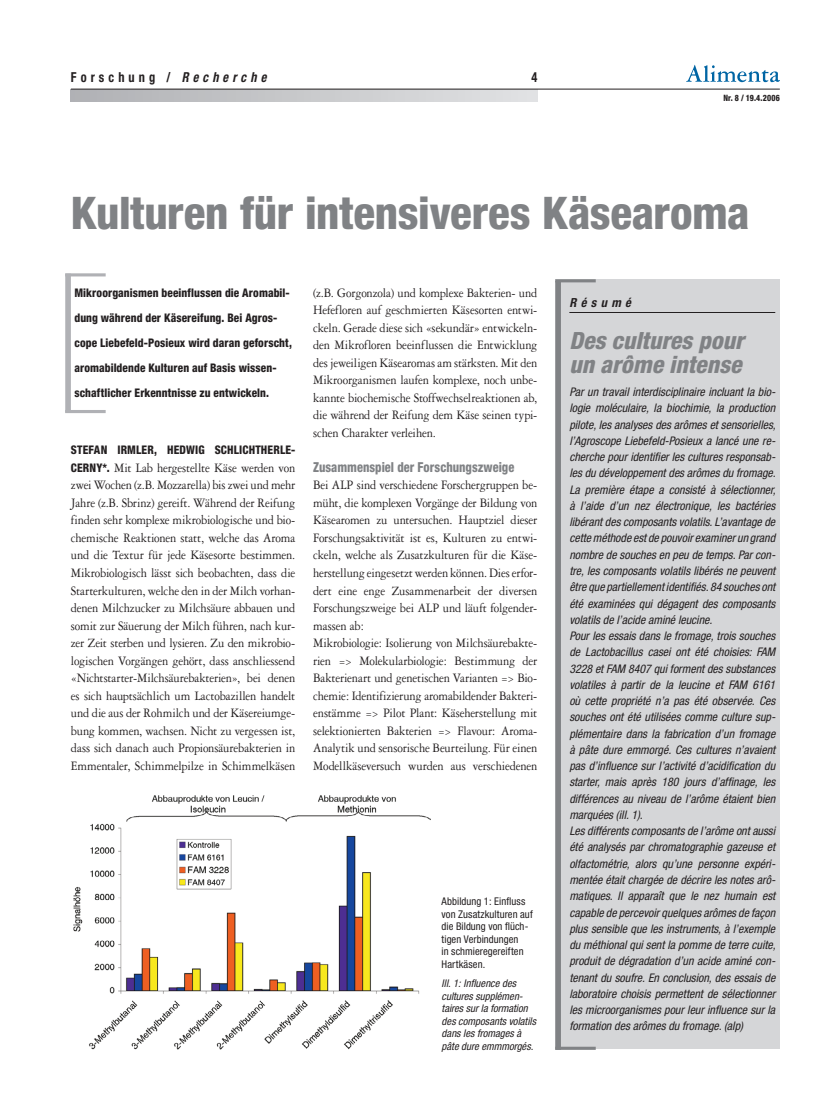
<style>
.page{position:relative;width:833px;height:1117px;background:#fff}
.page>*{position:absolute;margin:0;border:0;box-sizing:border-box;transform-origin:0 0}
.t1{font:800 condensed 45px "Helvetica Neue";letter-spacing:-.01em;color:#808285}
.t2{font:italic 800 condensed 23.75px/23.8px "Helvetica Neue";color:#808285}
.t3{font:13.75px/17.5px "Garamond Three";letter-spacing:-.01em;color:#231f20;text-align:justify;scale:.9 1}
.t4{font:800 condensed 13.75px "Helvetica Neue";color:#808285;scale:.9 1}
.t5{font:700 condensed 13.75px "Helvetica Neue";letter-spacing:.33em;color:#231f20;scale:.9 1}
.t6{font:italic 700 condensed 12.5px "Helvetica Neue";letter-spacing:.35em;color:#231f20}
.t7{font:italic condensed 11.88px/16.2px "Helvetica Neue";color:#231f20}
.t8{font:800 condensed 11.88px/25px "Helvetica Neue";letter-spacing:.01em;color:#231f20;scale:.95 1}
.t9{font:italic condensed 10.62px/12.5px "Helvetica Neue";letter-spacing:.005em;color:#231f20}
.t10{font:condensed 10.62px/12.5px "Helvetica Neue";letter-spacing:.005em;color:#231f20}
.t11{font:800 condensed 8.75px "Helvetica Neue";letter-spacing:.025em;color:#231f20;scale:.9 1}
.s1{font-style:italic}
.s2{font-family:"Helvetica Neue";font-weight:800;font-stretch:condensed;font-size:11.88px}
</style>
<div class="page">
<svg style="left:71px;top:90px;width:466px;height:11px;background:#c8c9cb"></svg>
<hr style="left:71px;top:89px;width:709px;height:1px;background:#231f20">
<svg style="left:686px;top:65px;width:94px;height:17px"></svg>
<div style="left:555px;top:279px;width:225px;height:769px;background:#d5d6d8"></div>
<div style="left:555px;top:281px;width:6px;height:768px;background:#808285"></div>
<hr style="left:555px;top:279px;width:41px;height:3px;background:#808285">
<hr style="left:555px;top:1046px;width:41px;height:3px;background:#808285">
<hr style="left:569px;top:312px;width:206px;height:1px;background:#231f20">
<img style="left:73px;top:795px;width:357px;height:255px">
<div style="left:65px;top:273px;width:6px;height:139px;background:#b0b1b5"></div>
<hr style="left:65px;top:273px;width:41px;height:3px;background:#b0b1b5">
<hr style="left:65px;top:410px;width:41px;height:3px;background:#b0b1b5">
<p class="t5" style="left:71px;top:68px;width:219px">Forschung / <span class="s1">Recherche</span></p>
<p class="t5" style="left:531px;top:68px;width:8px">4</p>
<p class="t11" style="left:723px;top:93px;width:64px">Nr. 8 / 19.4.2006</p>
<h1 class="t1" style="left:71px;top:185px;width:680px">Kulturen für intensiveres Käsearoma</h1>
<p class="t8" style="left:74px;top:280px;width:230px">Mikroorganismen beeinflussen die Aromabil&shy;dung während der Käsereifung. Bei Agros&shy;cope Liebefeld-Posieux wird daran geforscht, aromabildende Kulturen auf Basis wissen&shy;schaftlicher Erkenntnisse zu entwickeln.</p>
<p class="t8" style="left:71px;top:437px;width:238px">STEFAN IRMLER, HEDWIG SCHLICHTHERLE-</p>
<p class="t3" style="left:71px;top:459px;width:251px"><span class="s2">CERNY*.</span> Mit Lab hergestellte Käse werden von zwei Wochen (z.B. Mozzarella) bis zwei und mehr Jahre (z.B. Sbrinz) gereift. Während der Reifung finden sehr komplexe mikrobiologische und bio&shy;chemische Reaktionen statt, welche das Aroma und die Textur für jede Käsesorte bestimmen.<br>Mikrobiologisch lässt sich beobachten, dass die Starterkulturen, welche den in der Milch vorhan&shy;denen Milchzucker zu Milchsäure abbauen und somit zur Säuerung der Milch führen, nach kur&shy;zer Zeit sterben und lysieren. Zu den mikrobio&shy;logischen Vorgängen gehört, dass anschliessend «Nichtstarter-Milchsäurebakterien», bei denen es sich hauptsächlich um Lactobazillen handelt und die aus der Rohmilch und der Käsereiumge&shy;bung kommen, wachsen. Nicht zu vergessen ist, dass sich danach auch Propionsäurebakterien in Emmentaler, Schimmelpilze in Schimmelkäsen</p>
<p class="t3" style="left:313px;top:284px;width:251px">(z.B. Gorgonzola) und komplexe Bakterien- und Hefefloren auf geschmierten Käsesorten entwi&shy;ckeln. Gerade diese sich «sekundär» entwickeln&shy;den Mikrofloren beeinflussen die Entwicklung des jeweiligen Käsearomas am stärksten. Mit den Mikroorganismen laufen komplexe, noch unbe&shy;kannte biochemische Stoffwechselreaktionen ab, die während der Reifung dem Käse seinen typi&shy;schen Charakter verleihen.</p>
<p class="t4" style="left:313px;top:458px;width:225px">Zusammenspiel der Forschungszweige</p>
<p class="t3" style="left:313px;top:476px;width:251px;text-align:left">Bei ALP sind verschiedene Forschergruppen be&shy;müht, die komplexen Vorgänge der Bildung von Käsearomen zu untersuchen. Hauptziel dieser Forschungsaktivität ist es, Kulturen zu entwi&shy;ckeln, welche als Zusatzkulturen für die Käse&shy;herstellung eingesetzt werden können. Dies erfor&shy;dert eine enge Zusammenarbeit der diversen Forschungszweige bei ALP und läuft folgender&shy;massen ab:<br>Mikrobiologie: Isolierung von Milchsäurebakte&shy;rien =&gt; Molekularbiologie: Bestimmung der Bakterienart und genetischen Varianten =&gt; Bio&shy;chemie: Identifizierung aromabildender Bakteri&shy;enstämme =&gt; Pilot Plant: Käseherstellung mit selektionierten Bakterien =&gt; Flavour: Aroma-Analytik und sensorische Beurteilung. Für einen Modellkäseversuch wurden aus verschiedenen</p>
<p class="t10" style="left:441px;top:894px;width:93px">Abbildung 1: Einfluss von Zusatzkulturen auf die Bildung von flüch&shy;tigen Verbindungen<br>in schmieregereiften<br>Hartkäsen.</p>
<p class="t9" style="left:441px;top:976px;width:96px">Ill. 1: Influence des cultures supplémen&shy;taires sur la formation des composants volatils dans les fromages à pâte dure emmmorgés.</p>
<p class="t6" style="left:569px;top:295px;width:63px">Résumé</p>
<h2 class="t2" style="left:569px;top:328px;width:176px">Des cultures pour un arôme intense</h2>
<p class="t7" style="left:569px;top:383px;width:208px">Par un travail interdisciplinaire incluant la bio&shy;logie moléculaire, la biochimie, la production pilote, les analyses des arômes et sensorielles, l’Agroscope Liebefeld-Posieux a lancé une re&shy;cherche pour identifier les cultures responsab&shy;les du développement des arômes du fromage.<br>La première étape a consisté à sélectionner, à l’aide d’un nez électronique, les bactéries libérant des composants volatils. L’avantage de cette méthode est de pouvoir examiner un grand nombre de souches en peu de temps. Par con&shy;tre, les composants volatils libérés ne peuvent être que partiellement identifiés. 84 souches ont été examinées qui dégagent des composants volatils de l’acide aminé leucine.<br>Pour les essais dans le fromage, trois souches de Lactobacillus casei ont été choisies: FAM 3228 et FAM 8407 qui forment des substances volatiles à partir de la leucine et FAM 6161 où cette propriété n’a pas été observée. Ces souches ont été utilisées comme culture sup&shy;plémentaire dans la fabrication d’un fromage à pâte dure emmorgé. Ces cultures n’avaient pas d’influence sur l’activité d’acidification du starter, mais après 180 jours d’affinage, les différences au niveau de l’arôme étaient bien marquées (ill. 1).<br>Les différents composants de l’arôme ont aussi été analysés par chromatographie gazeuse et olfactométrie, alors qu’une personne expéri&shy;mentée était chargée de décrire les notes arô&shy;matiques. Il apparaît que le nez humain est capable de percevoir quelques arômes de façon plus sensible que les instruments, à l’exemple du méthional qui sent la pomme de terre cuite, produit de dégradation d’un acide aminé con&shy;tenant du soufre. En conclusion, des essais de laboratoire choisis permettent de sélectionner les microorganismes pour leur influence sur la formation des arômes du fromage. (alp)</p>
</div>
